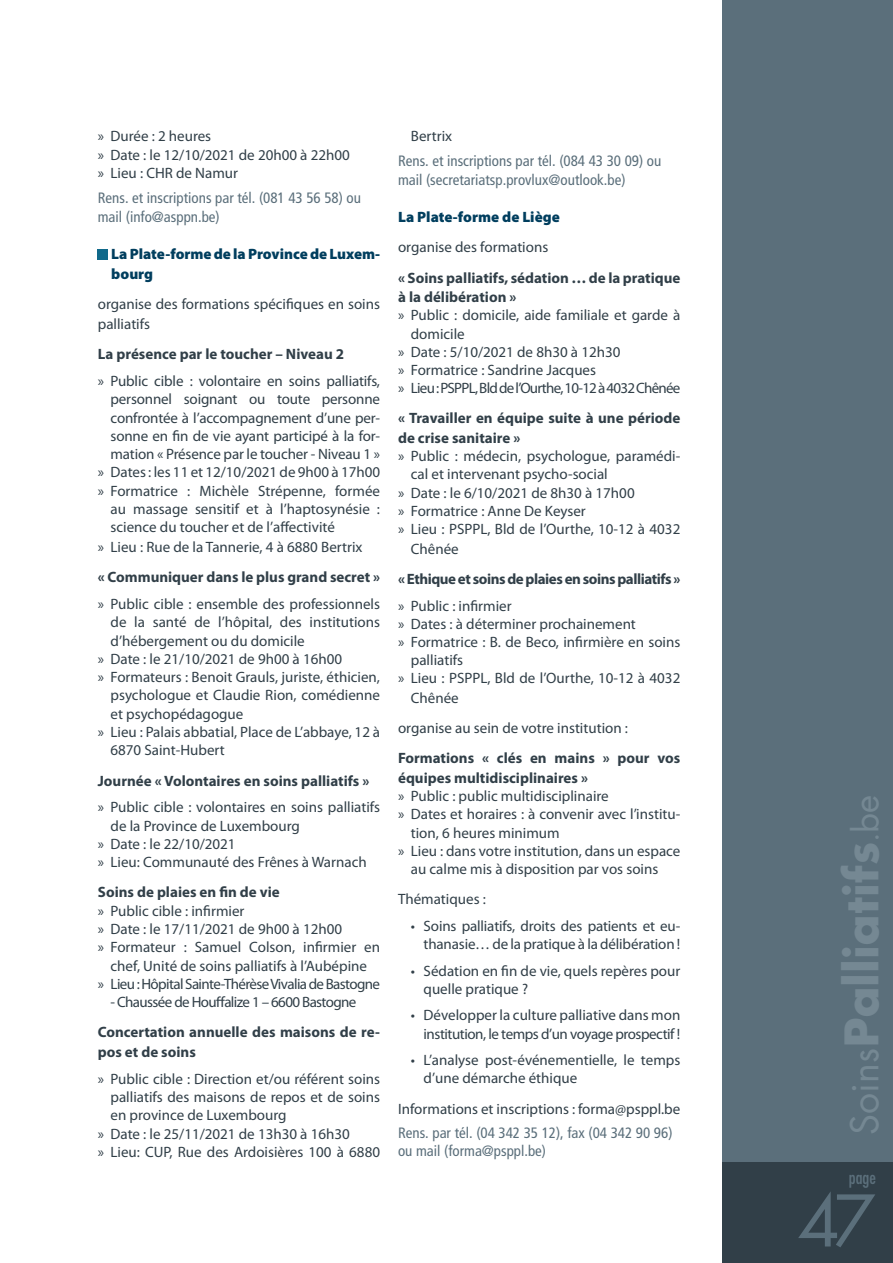
<style>
.page{position:relative;width:893px;height:1263px;background:#fff}
.page>*{position:absolute;margin:0;border:0;box-sizing:border-box;transform-origin:0 0}
.t1{font:69.15px "Futura";color:#5b6f7b}
.t2{font:700 45px "Futura";color:#758893}
.t3{font:condensed 18px "Futura";color:#5b6f7b}
.t4{font:15px/18.1px "Myriad Pro";color:#313f48}
.t5{font:700 15px/19.6px "Myriad Pro";color:#313f48}
.t6{font:condensed 15px/19.8px "Frutiger";color:#5b6f7b}
.t7{font:15px "Myriad Pro";letter-spacing:-.04em;color:#313f48}
.t8{font:900 15px/19.8px "Myriad Pro";color:#003e5e}
.t9{font:15px "Myriad Pro";letter-spacing:-.05em;color:#313f48}
.t10{font:700 15px "Myriad Pro";letter-spacing:-.03em;color:#313f48}
.s1{font-weight:400;font-size:37.5px}
.s2{font-weight:400;font-size:31.2px}
.s3{font-weight:400;font-size:34.65px}
</style>
<div class="page">
<div style="left:722px;top:0;width:171px;height:1189px;background:#5b6f7b"></div>
<div style="left:722px;top:1162px;width:171px;height:101px;background:#313f48"></div>
<div style="left:98px;top:249px;width:10px;height:10px;background:#10698a"></div>
<p class="t4" style="left:98px;top:127px;width:253px">» Durée : 2 heures<br>» Date : le 12/10/2021 de 20h00 à 22h00 » Lieu : CHR de Namur</p>
<p class="t6" style="left:98px;top:187px;width:265px">Rens. et inscriptions par tél. (081 43 56 58) ou mail (info@asppn.be)</p>
<p class="t8" style="left:111px;top:244px;width:270px">La Plate-forme de la Province de Luxem&shy;bourg</p>
<p class="t4" style="left:98px;top:295px;width:284px;line-height:19.8px">organise des formations spécifiques en soins palliatifs</p>
<p class="t5" style="left:98px;top:345px;width:248px">La présence par le toucher – Niveau 2</p>
<p class="t4" style="left:98px;top:372px;width:284px">» Public cible : volontaire en soins palliatifs,</p>
<p class="t4" style="left:111px;top:391px;width:271px">personnel soignant ou toute personne</p>
<p class="t4" style="left:111px;top:409px;width:271px">confrontée à l’accompagnement d’une per-</p>
<p class="t4" style="left:111px;top:427px;width:271px">sonne en fin de vie ayant participé à la for-</p>
<p class="t4" style="left:111px;top:445px;width:271px">mation « Présence par le toucher - Niveau 1 »</p>
<p class="t4" style="left:98px;top:464px;width:284px">» Dates : les 11 et 12/10/2021 de 9h00 à 17h00</p>
<p class="t4" style="left:98px;top:482px;width:284px">» Formatrice : Michèle Strépenne, formée</p>
<p class="t4" style="left:111px;top:500px;width:271px">au massage sensitif et à l’haptosynésie :</p>
<p class="t4" style="left:111px;top:518px;width:226px">science du toucher et de l’affectivité</p>
<p class="t4" style="left:98px;top:538px;width:266px">» Lieu : Rue de la Tannerie, 4 à 6880 Bertrix</p>
<p class="t5" style="left:98px;top:568px;width:284px">« Communiquer dans le plus grand secret »</p>
<p class="t4" style="left:98px;top:595px;width:284px">» Public cible : ensemble des professionnels</p>
<p class="t4" style="left:111px;top:613px;width:271px">de la santé de l’hôpital, des institutions</p>
<p class="t4" style="left:111px;top:632px;width:196px">d’hébergement ou du domicile</p>
<p class="t4" style="left:98px;top:650px;width:246px">» Date : le 21/10/2021 de 9h00 à 16h00</p>
<p class="t4" style="left:98px;top:668px;width:284px">» Formateurs : Benoit Grauls, juriste, éthicien,</p>
<p class="t4" style="left:111px;top:686px;width:271px">psychologue et Claudie Rion, comédienne</p>
<p class="t4" style="left:111px;top:705px;width:134px">et psychopédagogue</p>
<p class="t4" style="left:98px;top:723px;width:284px">» Lieu : Palais abbatial, Place de L’abbaye, 12 à</p>
<p class="t4" style="left:111px;top:741px;width:116px">6870 Saint-Hubert</p>
<p class="t5" style="left:98px;top:771px;width:273px">Journée « Volontaires en soins palliatifs »</p>
<p class="t4" style="left:98px;top:798px;width:284px">» Public cible : volontaires en soins palliatifs</p>
<p class="t4" style="left:111px;top:817px;width:191px">de la Province de Luxembourg</p>
<p class="t4" style="left:98px;top:835px;width:139px">» Date : le 22/10/2021</p>
<p class="t4" style="left:98px;top:853px;width:270px">» Lieu: Communauté des Frênes à Warnach</p>
<p class="t5" style="left:98px;top:883px;width:184px">Soins de plaies en fin de vie</p>
<p class="t4" style="left:98px;top:902px;width:148px">» Public cible : infirmier</p>
<p class="t4" style="left:98px;top:920px;width:246px">» Date : le 17/11/2021 de 9h00 à 12h00</p>
<p class="t4" style="left:98px;top:938px;width:284px">» Formateur : Samuel Colson, infirmier en</p>
<p class="t4" style="left:111px;top:957px;width:258px">chef, Unité de soins palliatifs à l’Aubépine</p>
<p class="t7" style="left:98px;top:975px;width:284px">» Lieu: Hôpital Sainte-Thérèse Vivalia de Bastogne</p>
<p class="t7" style="left:111px;top:994px;width:247px">- Chaussée de Houffalize 1 – 6600 Bastogne</p>
<p class="t5" style="left:98px;top:1023px;width:284px">Concertation annuelle des maisons de re&shy;pos et de soins</p>
<p class="t4" style="left:98px;top:1070px;width:284px">» Public cible : Direction et/ou référent soins</p>
<p class="t4" style="left:111px;top:1088px;width:271px">palliatifs des maisons de repos et de soins</p>
<p class="t4" style="left:111px;top:1106px;width:178px">en province de Luxembourg</p>
<p class="t4" style="left:98px;top:1125px;width:253px">» Date : le 25/11/2021 de 13h30 à 16h30</p>
<p class="t4" style="left:98px;top:1143px;width:284px">» Lieu: CUP, Rue des Ardoisières 100 à 6880</p>
<p class="t4" style="left:411px;top:127px;width:43px">Bertrix</p>
<p class="t6" style="left:398px;top:151px;width:265px">Rens. et inscriptions par tél. (084 43 30 09) ou mail (secretariatsp.provlux@outlook.be)</p>
<p class="t8" style="left:398px;top:207px;width:163px">La Plate-forme de Liège</p>
<p class="t4" style="left:398px;top:239px;width:152px">organise des formations</p>
<p class="t5" style="left:398px;top:268px;width:284px">« Soins palliatifs, sédation … de la pratique à la délibération »</p>
<p class="t4" style="left:398px;top:307px;width:284px">» Public : domicile, aide familiale et garde à</p>
<p class="t4" style="left:411px;top:325px;width:55px">domicile</p>
<p class="t4" style="left:398px;top:343px;width:224px">» Date : 5/10/2021 de 8h30 à 12h30</p>
<p class="t4" style="left:398px;top:361px;width:199px">» Formatrice : Sandrine Jacques</p>
<p class="t9" style="left:398px;top:380px;width:284px">» Lieu: PSPPL, Bld de l’Ourthe, 10-12 à 4032 Chênée</p>
<p class="t5" style="left:398px;top:409px;width:284px">« Travailler en équipe suite à une période de crise sanitaire »</p>
<p class="t4" style="left:398px;top:447px;width:284px">» Public : médecin, psychologue, paramédi-</p>
<p class="t4" style="left:411px;top:466px;width:198px">cal et intervenant psycho-social</p>
<p class="t4" style="left:398px;top:484px;width:238px">» Date : le 6/10/2021 de 8h30 à 17h00</p>
<p class="t4" style="left:398px;top:502px;width:189px">» Formatrice : Anne De Keyser</p>
<p class="t4" style="left:398px;top:520px;width:284px">» Lieu : PSPPL, Bld de l’Ourthe, 10-12 à 4032</p>
<p class="t4" style="left:411px;top:540px;width:49px">Chênée</p>
<p class="t10" style="left:398px;top:570px;width:284px">«Ethique et soins de plaies en soins palliatifs »</p>
<p class="t4" style="left:398px;top:597px;width:115px">» Public : infirmier</p>
<p class="t4" style="left:398px;top:615px;width:239px">» Dates : à déterminer prochainement</p>
<p class="t4" style="left:398px;top:633px;width:284px">» Formatrice : B. de Beco, infirmière en soins</p>
<p class="t4" style="left:411px;top:651px;width:54px">palliatifs</p>
<p class="t4" style="left:398px;top:669px;width:284px">» Lieu : PSPPL, Bld de l’Ourthe, 10-12 à 4032</p>
<p class="t4" style="left:398px;top:683px;width:231px;line-height:30.3px;text-indent:13px">Chênée<br>organise au sein de votre institution :</p>
<p class="t5" style="left:398px;top:749px;width:284px">Formations « clés en mains » pour vos équipes multidisciplinaires »</p>
<p class="t4" style="left:398px;top:787px;width:212px">» Public : public multidisciplinaire</p>
<p class="t4" style="left:398px;top:805px;width:284px">» Dates et horaires : à convenir avec l’institu-</p>
<p class="t4" style="left:411px;top:824px;width:150px">tion, 6 heures minimum</p>
<p class="t4" style="left:398px;top:842px;width:284px">» Lieu : dans votre institution, dans un espace</p>
<p class="t4" style="left:411px;top:860px;width:249px">au calme mis à disposition par vos soins</p>
<p class="t4" style="left:398px;top:890px;width:89px">Thématiques :</p>
<p class="t4" style="left:411px;top:917px;width:271px;text-align:right">• Soins palliatifs, droits des patients et eu&shy;thanasie… de la pratique à la délibération !</p>
<p class="t4" style="left:424px;top:962px;width:258px;text-indent:-13px">• Sédation en fin de vie, quels repères pour quelle pratique ?</p>
<p class="t4" style="left:411px;top:1006px;width:271px;text-align:right">• Développer la culture palliative dans mon institution, le temps d’un voyage prospectif !</p>
<p class="t4" style="left:424px;top:1051px;width:258px;text-indent:-13px">• L’analyse post-événementielle, le temps d’une démarche éthique</p>
<p class="t4" style="left:398px;top:1100px;width:284px">Informations et inscriptions : forma@psppl.be</p>
<p class="t6" style="left:398px;top:1124px;width:276px;line-height:18.1px">Rens. par tél. (04 342 35 12), fax (04 342 90 96) ou mail (forma@psppl.be)</p>
<h2 class="t2" style="left:829px;top:1135px;width:342px;rotate:-90deg"><span class="s1">Soins</span>Palliatifs<span class="s2">.</span><span class="s3">be</span></h2>
<p class="t3" style="left:849px;top:1166px;width:29px">page</p>
<h1 class="t1" style="left:798px;top:1173px;width:80px">47</h1>
</div>
